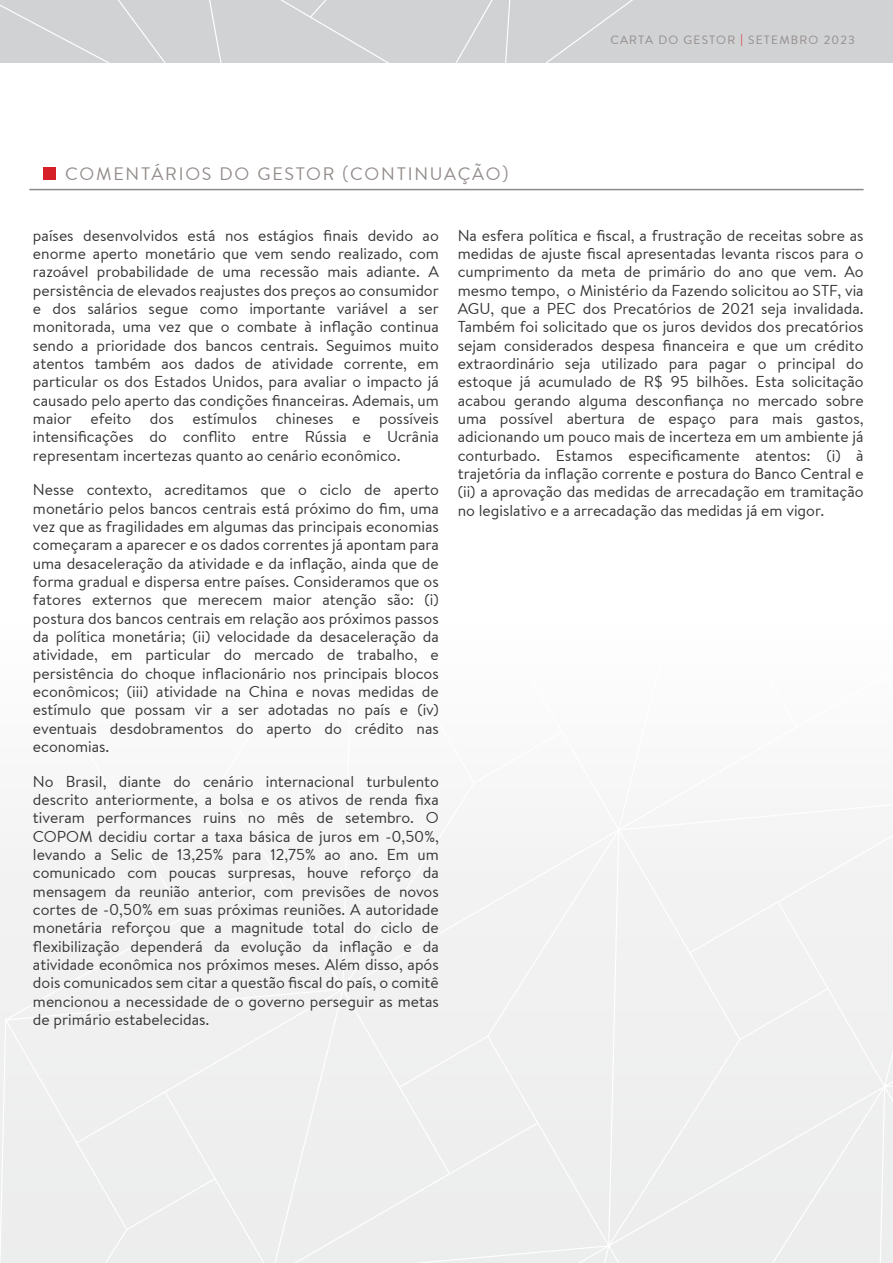
<style>
.page{position:relative;width:893px;height:1263px;background:#fff}
.page>*{position:absolute;margin:0;border:0;box-sizing:border-box;transform-origin:0 0}
.t1{font:18px "Brandon Text Office";letter-spacing:.1em;color:#928b89}
.t2{font:15.75px/18.3px "Brandon Text Office";color:#343333;text-align:justify}
.t3{font:12px "Brandon Text Office";letter-spacing:.1em;color:#928b89}
.s1{color:#d52028}
</style>
<div class="page">
<div style="left:0;top:830px;width:893px;height:433px;background:#f0f0f0"></div>
<hr style="left:29px;top:189px;width:835px;height:1px;background:#8a8a8b">
<div style="left:43px;top:168px;width:12px;height:12px;background:#d52028"></div>
<div style="left:0;top:0;width:893px;height:62px;background:#d0d2d3"></div>
<svg style="left:0;top:0;width:419px;height:63px"></svg>
<svg style="left:442px;top:0;width:240px;height:63px"></svg>
<p class="t1" style="left:65px;top:161px;width:444px">COMENTÁRIOS DO GESTOR (CONTINUAÇÃO)</p>
<p class="t3" style="left:610px;top:32px;width:246px">CARTA DO GESTOR <span class="s1">|</span> SETEMBRO 2023</p>
<p class="t2" style="left:33px;top:226px;width:407px">países desenvolvidos está nos estágios finais devido ao enorme aperto monetário que vem sendo realizado, com razoável probabilidade de uma recessão mais adiante. A persistência de elevados reajustes dos preços ao consumidor e dos salários segue como importante variável a ser monitorada, uma vez que o combate à inflação continua sendo a prioridade dos bancos centrais. Seguimos muito atentos também aos dados de atividade corrente, em particular os dos Estados Unidos, para avaliar o impacto já causado pelo aperto das condições financeiras. Ademais, um maior efeito dos estímulos chineses e possíveis intensificações do conflito entre Rússia e Ucrânia representam incertezas quanto ao cenário econômico.</p>
<p class="t2" style="left:33px;top:480px;width:407px">Nesse contexto, acreditamos que o ciclo de aperto monetário pelos bancos centrais está próximo do fim, uma vez que as fragilidades em algumas das principais economias começaram a aparecer e os dados correntes já apontam para uma desaceleração da atividade e da inflação, ainda que de forma gradual e dispersa entre países. Consideramos que os fatores externos que merecem maior atenção são: (i) postura dos bancos centrais em relação aos próximos passos da política monetária; (ii) velocidade da desaceleração da atividade, em particular do mercado de trabalho, e persistência do choque inflacionário nos principais blocos econômicos; (iii) atividade na China e novas medidas de estímulo que possam vir a ser adotadas no país e (iv) eventuais desdobramentos do aperto do crédito nas economias.</p>
<p class="t2" style="left:33px;top:772px;width:407px">No Brasil, diante do cenário internacional turbulento descrito anteriormente, a bolsa e os ativos de renda fixa tiveram performances ruins no mês de setembro. O COPOM decidiu cortar a taxa básica de juros em -0,50%, levando a Selic de 13,25% para 12,75% ao ano. Em um comunicado com poucas surpresas, houve reforço da mensagem da reunião anterior, com previsões de novos cortes de -0,50% em suas próximas reuniões. A autoridade monetária reforçou que a magnitude total do ciclo de flexibilização dependerá da evolução da inflação e da atividade econômica nos próximos meses. Além disso, após dois comunicados sem citar a questão fiscal do país, o comitê mencionou a necessidade de o governo perseguir as metas de primário estabelecidas.</p>
<p class="t2" style="left:458px;top:226px;width:407px">Na esfera política e fiscal, a frustração de receitas sobre as medidas de ajuste fiscal apresentadas levanta riscos para o cumprimento da meta de primário do ano que vem. Ao mesmo tempo, o Ministério da Fazendo solicitou ao STF, via AGU, que a PEC dos Precatórios de 2021 seja invalidada.<br>Também foi solicitado que os juros devidos dos precatórios sejam considerados despesa financeira e que um crédito extraordinário seja utilizado para pagar o principal do estoque já acumulado de R$ 95 bilhões. Esta solicitação acabou gerando alguma desconfiança no mercado sobre uma possível abertura de espaço para mais gastos, adicionando um pouco mais de incerteza em um ambiente já conturbado. Estamos especificamente atentos: (i) à trajetória da inflação corrente e postura do Banco Central e (ii) a aprovação das medidas de arrecadação em tramitação no legislativo e a arrecadação das medidas já em vigor.</p>
</div>
